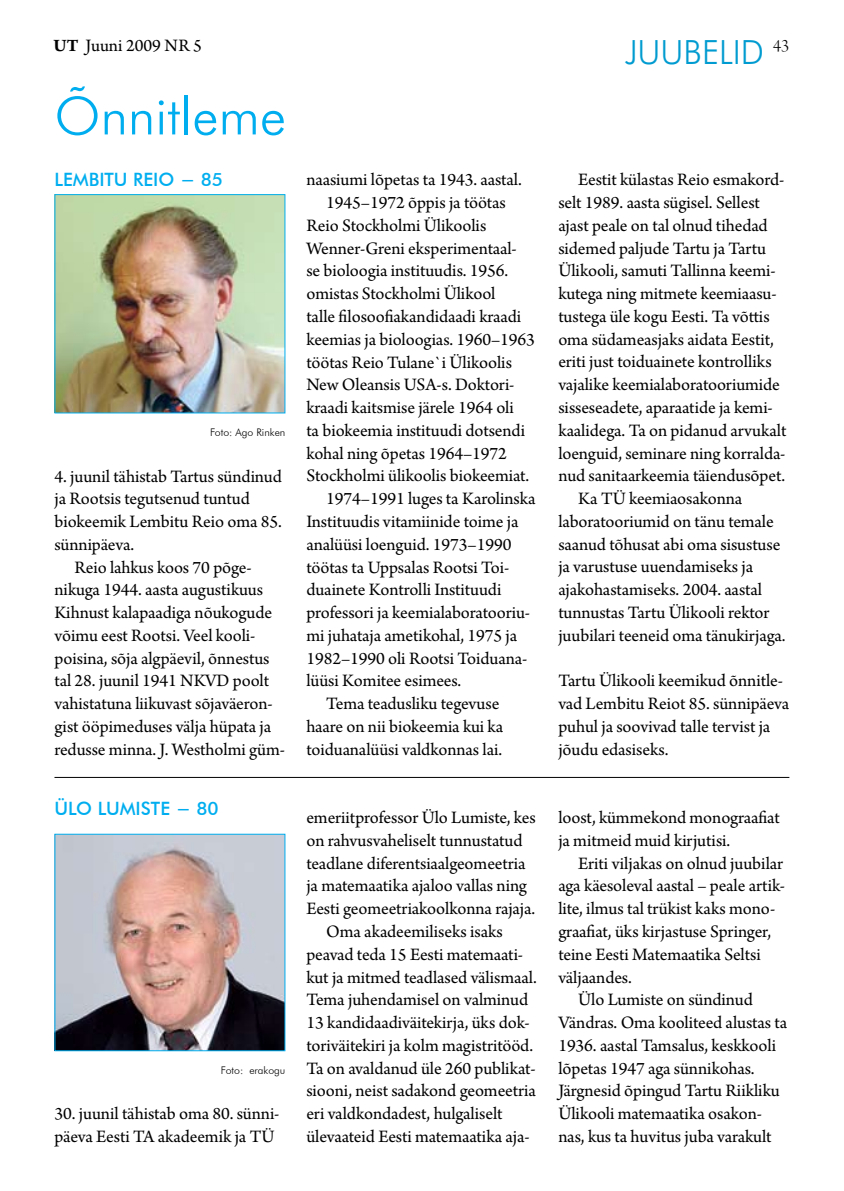
<style>
.page{position:relative;width:844px;height:1191px;background:#fff}
.page>*{position:absolute;margin:0;border:0;box-sizing:border-box;transform-origin:0 0}
.t1{font:300 52.5px "Futura BT";color:#00aeef}
.t2{font:300 33.25px "Futura BT";color:#009bd0}
.t3{font:18.38px/22.8px "Arno Pro";letter-spacing:-.005em;color:#000}
.t4{font:500 18.38px "Futura BT";color:#00aeef}
.t5{font:18.38px "Arno Pro Light Display";color:#000}
.t6{font:300 10.5px "Futura BT";color:#000}
.s1{font-weight:700}
</style>
<div class="page">
<img style="left:56px;top:196px;width:227px;height:215px">
<hr style="left:54px;top:777px;width:735px;height:1px;background:#000">
<img style="left:56px;top:835px;width:227px;height:214px">
<div style="left:54px;top:833px;width:231px;height:218px;border:1px solid #00aeef"></div>
<p class="t3" style="left:53px;top:35px;width:150px"><span class="s1">UT</span> Juuni 2009 nr 5</p>
<p class="t5" style="left:772px;top:36px;width:18px">43</p>
<h2 class="t2" style="left:625px;top:32px;width:140px">juubelid</h2>
<h1 class="t1" style="left:54px;top:84px;width:233px">Õnnitleme</h1>
<p class="t4" style="left:54px;top:168px;width:170px">LEMBITU REIO − 85</p>
<p class="t6" style="left:210px;top:426px;width:77px">Foto: Ago Rinken</p>
<p class="t3" style="left:54px;top:465px;width:229px">4. juunil tähistab Tartus sündinud</p>
<p class="t3" style="left:54px;top:488px;width:197px">ja Rootsis tegutsenud tuntud</p>
<p class="t3" style="left:54px;top:511px;width:229px">biokeemik Lembitu Reio oma 85.</p>
<p class="t3" style="left:54px;top:534px;width:81px">sünnipäeva.</p>
<p class="t3" style="left:74px;top:556px;width:179px">Reio lahkus koos 70 põge-</p>
<p class="t3" style="left:54px;top:579px;width:210px">nikuga 1944. aasta augustikuus</p>
<p class="t3" style="left:54px;top:602px;width:219px">Kihnust kalapaadiga nõukogude</p>
<p class="t3" style="left:54px;top:625px;width:202px">võimu eest Rootsi. Veel kooli-</p>
<p class="t3" style="left:54px;top:648px;width:216px">poisina, sõja algpäevil, õnnestus</p>
<p class="t3" style="left:54px;top:670px;width:216px">tal 28. juunil 1941 NKVD poolt</p>
<p class="t3" style="left:54px;top:693px;width:220px">vahistatuna liikuvast sõjaväeron-</p>
<p class="t3" style="left:54px;top:716px;width:218px">gist ööpimeduses välja hüpata ja</p>
<p class="t3" style="left:54px;top:739px;width:232px">redusse minna. J. Westholmi güm-</p>
<p class="t4" style="left:55px;top:797px;width:166px">Ü LO LUMISTE − 80</p>
<p class="t6" style="left:221px;top:1063px;width:66px">Foto: erakogu</p>
<p class="t3" style="left:54px;top:1103px;width:226px">30. juunil tähistab oma 80. sünni&shy;päeva Eesti TA akadeemik ja TÜ</p>
<p class="t3" style="left:306px;top:169px;width:217px">naasiumi lõpetas ta 1943. aastal.</p>
<p class="t3" style="left:326px;top:192px;width:181px">1945–1972 õppis ja töötas</p>
<p class="t3" style="left:306px;top:215px;width:181px">Reio Stockholmi Ülikoolis</p>
<p class="t3" style="left:306px;top:238px;width:212px">Wenner-Greni eksperimentaal-</p>
<p class="t3" style="left:306px;top:260px;width:203px">se bioloogia instituudis. 1956.</p>
<p class="t3" style="left:306px;top:283px;width:190px">omistas Stockholmi Ülikool</p>
<p class="t3" style="left:306px;top:306px;width:216px">talle filosoofiakandidaadi kraadi</p>
<p class="t3" style="left:306px;top:329px;width:230px">keemias ja bioloogias. 1960–1963</p>
<p class="t3" style="left:306px;top:351px;width:207px">töötas Reio Tulane`i Ülikoolis</p>
<p class="t3" style="left:306px;top:374px;width:209px">New Oleansis USA-s. Doktori-</p>
<p class="t3" style="left:306px;top:397px;width:209px">kraadi kaitsmise järele 1964 oli</p>
<p class="t3" style="left:306px;top:420px;width:220px">ta biokeemia instituudi dotsendi</p>
<p class="t3" style="left:306px;top:443px;width:202px">kohal ning õpetas 1964–1972</p>
<p class="t3" style="left:306px;top:465px;width:224px">Stockholmi ülikoolis biokeemiat.</p>
<p class="t3" style="left:326px;top:488px;width:211px">1974–1991 luges ta Karolinska</p>
<p class="t3" style="left:306px;top:511px;width:213px">Instituudis vitamiinide toime ja</p>
<p class="t3" style="left:306px;top:534px;width:206px">analüüsi loenguid. 1973–1990</p>
<p class="t3" style="left:306px;top:556px;width:204px">töötas ta Uppsalas Rootsi Toi-</p>
<p class="t3" style="left:306px;top:579px;width:196px">duainete Kontrolli Instituudi</p>
<p class="t3" style="left:306px;top:602px;width:225px">professori ja keemialaboratooriu-</p>
<p class="t3" style="left:306px;top:625px;width:212px">mi juhataja ametikohal, 1975 ja</p>
<p class="t3" style="left:306px;top:647px;width:222px">1982–1990 oli Rootsi Toiduana-</p>
<p class="t3" style="left:306px;top:670px;width:156px">lüüsi Komitee esimees.</p>
<p class="t3" style="left:326px;top:693px;width:174px">Tema teadusliku tegevuse</p>
<p class="t3" style="left:306px;top:716px;width:198px">haare on nii biokeemia kui ka</p>
<p class="t3" style="left:306px;top:739px;width:197px">toiduanalüüsi valdkonnas lai.</p>
<p class="t3" style="left:306px;top:807px;width:231px">emeriitprofessor Ülo Lumiste, kes</p>
<p class="t3" style="left:306px;top:830px;width:217px">on rahvusvaheliselt tunnustatud</p>
<p class="t3" style="left:306px;top:852px;width:220px">teadlane diferentsiaalgeomeetria</p>
<p class="t3" style="left:306px;top:875px;width:222px">ja matemaatika ajaloo vallas ning</p>
<p class="t3" style="left:306px;top:898px;width:230px">Eesti geomeetriakoolkonna rajaja.</p>
<p class="t3" style="left:326px;top:921px;width:178px">Oma akadeemiliseks isaks</p>
<p class="t3" style="left:306px;top:944px;width:218px">peavad teda 15 Eesti matemaati-</p>
<p class="t3" style="left:306px;top:966px;width:232px">kut ja mitmed teadlased välismaal.</p>
<p class="t3" style="left:306px;top:989px;width:223px">Tema juhendamisel on valminud</p>
<p class="t3" style="left:306px;top:1012px;width:225px">13 kandidaadiväitekirja, üks dok-</p>
<p class="t3" style="left:306px;top:1035px;width:228px">toriväitekiri ja kolm magistritööd.</p>
<p class="t3" style="left:306px;top:1057px;width:231px">Ta on avaldanud üle 260 publikat-</p>
<p class="t3" style="left:306px;top:1080px;width:231px">siooni, neist sadakond geomeetria</p>
<p class="t3" style="left:306px;top:1103px;width:198px">eri valdkondadest, hulgaliselt</p>
<p class="t3" style="left:306px;top:1126px;width:225px">ülevaateid Eesti matemaatika aja-</p>
<p class="t3" style="left:578px;top:169px;width:207px">Eestit külastas Reio esmakord-</p>
<p class="t3" style="left:558px;top:192px;width:203px">selt 1989. aasta sügisel. Sellest</p>
<p class="t3" style="left:558px;top:215px;width:211px">ajast peale on tal olnud tihedad</p>
<p class="t3" style="left:558px;top:238px;width:209px">sidemed paljude Tartu ja Tartu</p>
<p class="t3" style="left:558px;top:260px;width:219px">Ülikooli, samuti Tallinna keemi-</p>
<p class="t3" style="left:558px;top:283px;width:220px">kutega ning mitmete keemiaasu-</p>
<p class="t3" style="left:558px;top:306px;width:213px">tustega üle kogu Eesti. Ta võttis</p>
<p class="t3" style="left:558px;top:329px;width:217px">oma südameasjaks aidata Eestit,</p>
<p class="t3" style="left:558px;top:351px;width:215px">eriti just toiduainete kontrolliks</p>
<p class="t3" style="left:558px;top:374px;width:223px">vajalike keemialaboratooriumide</p>
<p class="t3" style="left:558px;top:397px;width:216px">sisseseadete, aparaatide ja kemi-</p>
<p class="t3" style="left:558px;top:420px;width:229px">kaalidega. Ta on pidanud arvukalt</p>
<p class="t3" style="left:558px;top:442px;width:229px">loenguid, seminare ning korralda-</p>
<p class="t3" style="left:558px;top:465px;width:228px">nud sanitaarkeemia täiendusõpet.</p>
<p class="t3" style="left:578px;top:488px;width:165px">Ka TÜ keemiaosakonna</p>
<p class="t3" style="left:558px;top:511px;width:217px">laboratooriumid on tänu temale</p>
<p class="t3" style="left:558px;top:534px;width:223px">saanud tõhusat abi oma sisustuse</p>
<p class="t3" style="left:558px;top:556px;width:196px">ja varustuse uuendamiseks ja</p>
<p class="t3" style="left:558px;top:579px;width:205px">ajakohastamiseks. 2004. aastal</p>
<p class="t3" style="left:558px;top:602px;width:212px">tunnustas Tartu Ülikooli rektor</p>
<p class="t3" style="left:558px;top:625px;width:229px">juubilari teeneid oma tänukirjaga.</p>
<p class="t3" style="left:558px;top:670px;width:232px">Tartu Ülikooli keemikud õnnitle&shy;vad Lembitu Reiot 85. sünnipäeva puhul ja soovivad talle tervist ja jõudu edasiseks.</p>
<p class="t3" style="left:558px;top:807px;width:223px">loost, kümmekond monograafiat ja mitmeid muid kirjutisi.</p>
<p class="t3" style="left:578px;top:852px;width:206px">Eriti viljakas on olnud juubilar</p>
<p class="t3" style="left:558px;top:875px;width:228px">aga käesoleval aastal – peale artik-</p>
<p class="t3" style="left:558px;top:898px;width:218px">lite, ilmus tal trükist kaks mono-</p>
<p class="t3" style="left:558px;top:921px;width:214px">graafiat, üks kirjastuse Springer,</p>
<p class="t3" style="left:558px;top:943px;width:204px">teine Eesti Matemaatika Seltsi</p>
<p class="t3" style="left:558px;top:966px;width:75px">väljaandes.</p>
<p class="t3" style="left:578px;top:989px;width:176px">Ülo Lumiste on sündinud</p>
<p class="t3" style="left:558px;top:1012px;width:230px">Vändras. Oma kooliteed alustas ta</p>
<p class="t3" style="left:558px;top:1035px;width:219px">1936. aastal Tamsalus, keskkooli</p>
<p class="t3" style="left:558px;top:1057px;width:198px">lõpetas 1947 aga sünnikohas.</p>
<p class="t3" style="left:558px;top:1080px;width:223px">Järgnesid õpingud Tartu Riikliku</p>
<p class="t3" style="left:558px;top:1103px;width:205px">Ülikooli matemaatika osakon-</p>
<p class="t3" style="left:558px;top:1126px;width:215px">nas, kus ta huvitus juba varakult</p>
</div>
